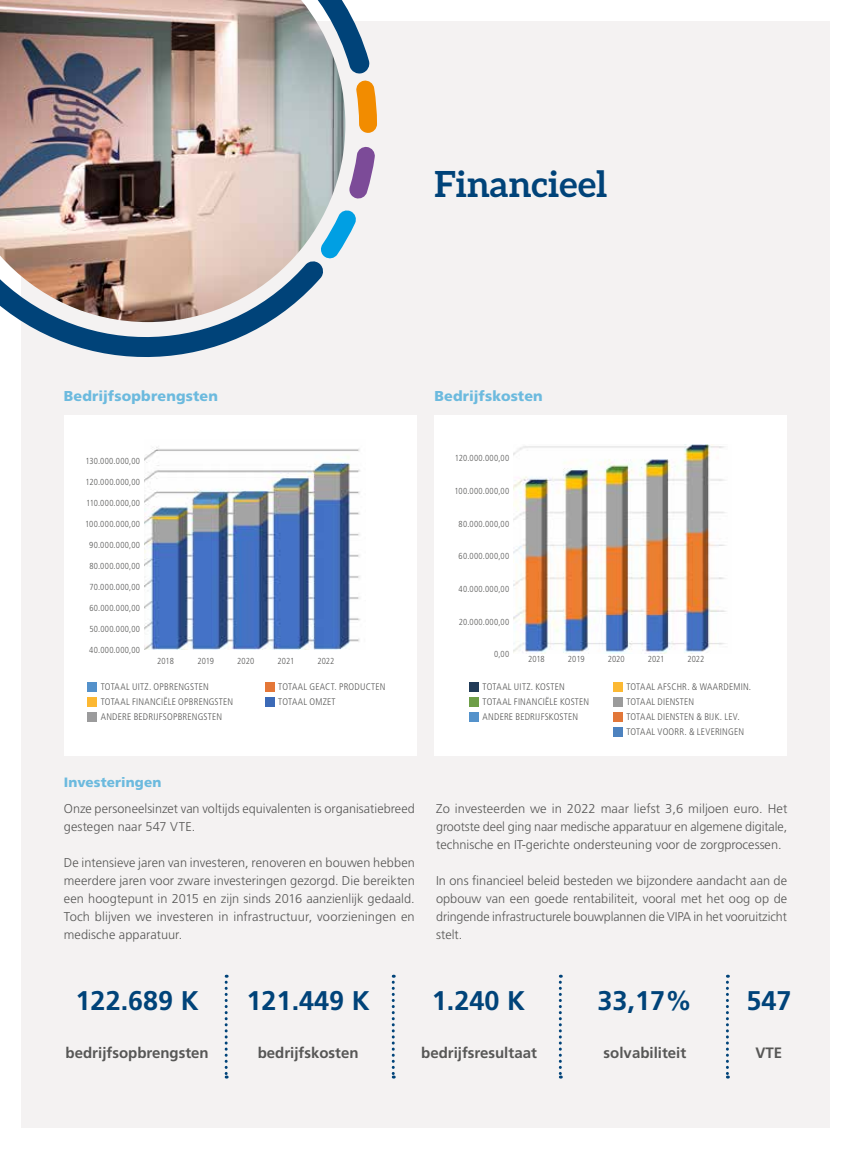
<style>
.page{position:relative;width:851px;height:1149px;background:#fff}
.page>*{position:absolute;margin:0;border:0;box-sizing:border-box;transform-origin:0 0}
.t1{font:700 36px "Aleo";color:#004379}
.t2{font:700 27px "Frutiger LT Std";color:#004379}
.t3{font:700 15px "Frutiger LT Std";color:#575756}
.t4{font:900 14.25px "Frutiger LT Std";letter-spacing:.01em;color:#6cbade}
.t5{font:900 13.5px "Frutiger LT Std";letter-spacing:.01em;color:#6cbade}
.t6{font:300 12.75px/18px "Frutiger LT Std";color:#575756;text-align:justify}
.t7{font:300 condensed 9.6px/15.1px "Frutiger LT Std";letter-spacing:.02em;color:#575756}
.t8{font:300 condensed 8.7px "Frutiger LT Std";letter-spacing:.035em;color:#575756}
</style>
<div class="page">
<div style="left:21px;top:21px;width:808px;height:1106px;background:#f4f2f2"></div>
<div style="left:64px;top:415px;width:352px;height:340px;background:#fff"></div>
<div style="left:434px;top:415px;width:353px;height:340px;background:#fff"></div>
<img style="left:0;top:0;width:370px;height:357px">
<svg style="left:320px;top:209px;width:37px;height:50px"></svg>
<svg style="left:349px;top:146px;width:26px;height:53px"></svg>
<svg style="left:355px;top:80px;width:22px;height:53px"></svg>
<img style="left:513px;top:444px;width:213px;height:209px">
<img style="left:144px;top:447px;width:216px;height:202px">
<div style="left:469px;top:682px;width:9px;height:9px;background:#213b58"></div>
<div style="left:88px;top:682px;width:9px;height:9px;background:#5491cb"></div>
<div style="left:613px;top:682px;width:9px;height:9px;background:#fcb933"></div>
<div style="left:265px;top:682px;width:9px;height:9px;background:#e47738"></div>
<div style="left:469px;top:697px;width:9px;height:9px;background:#6e9e48"></div>
<div style="left:88px;top:697px;width:9px;height:9px;background:#fcb833"></div>
<div style="left:469px;top:712px;width:9px;height:9px;background:#5492cb"></div>
<div style="left:88px;top:712px;width:9px;height:9px;background:#9b9b9c"></div>
<div style="left:613px;top:697px;width:9px;height:9px;background:#9b9b9b"></div>
<div style="left:265px;top:697px;width:9px;height:9px;background:#3c6ab7"></div>
<div style="left:613px;top:712px;width:9px;height:9px;background:#e27739"></div>
<div style="left:613px;top:727px;width:9px;height:9px;background:#4d82bf"></div>
<svg style="left:225px;top:974px;width:3px;height:104px"></svg>
<svg style="left:391px;top:974px;width:3px;height:104px"></svg>
<svg style="left:558px;top:974px;width:3px;height:104px"></svg>
<svg style="left:726px;top:974px;width:2px;height:104px"></svg>
<h1 class="t1" style="left:434px;top:163px;width:174px">Financieel</h1>
<p class="t4" style="left:64px;top:387px;width:156px">Bedrijfsopbrengsten</p>
<p class="t4" style="left:434px;top:387px;width:110px">Bedrijfskosten</p>
<p class="t8" style="left:455px;top:453px;width:56px">120.000.000,00</p>
<p class="t8" style="left:454px;top:486px;width:56px">100.000.000,00</p>
<p class="t8" style="left:458px;top:518px;width:52px">80.000.000,00</p>
<p class="t8" style="left:458px;top:551px;width:52px">60.000.000,00</p>
<p class="t8" style="left:458px;top:584px;width:52px">40.000.000,00</p>
<p class="t8" style="left:458px;top:616px;width:52px">20.000.000,00</p>
<p class="t8" style="left:494px;top:649px;width:17px">0,00</p>
<p class="t8" style="left:85px;top:455px;width:56px">130.000.000,00</p>
<p class="t8" style="left:86px;top:476px;width:56px">120.000.000,00</p>
<p class="t8" style="left:86px;top:497px;width:56px">110.000.000,00</p>
<p class="t8" style="left:85px;top:518px;width:56px">100.000.000,00</p>
<p class="t8" style="left:89px;top:539px;width:52px">90.000.000,00</p>
<p class="t8" style="left:89px;top:561px;width:52px">80.000.000,00</p>
<p class="t8" style="left:90px;top:582px;width:52px">70.000.000,00</p>
<p class="t8" style="left:89px;top:603px;width:52px">60.000.000,00</p>
<p class="t8" style="left:89px;top:624px;width:52px">50.000.000,00</p>
<p class="t8" style="left:89px;top:645px;width:52px">40.000.000,00</p>
<p class="t8" style="left:157px;top:655px;width:18px">2018</p>
<p class="t8" style="left:197px;top:655px;width:18px">2019</p>
<p class="t8" style="left:237px;top:655px;width:19px">2020</p>
<p class="t8" style="left:277px;top:655px;width:18px">2021</p>
<p class="t8" style="left:317px;top:655px;width:19px">2022</p>
<p class="t8" style="left:528px;top:654px;width:18px">2018</p>
<p class="t8" style="left:568px;top:654px;width:18px">2019</p>
<p class="t8" style="left:607px;top:654px;width:19px">2020</p>
<p class="t8" style="left:647px;top:654px;width:18px">2021</p>
<p class="t8" style="left:687px;top:654px;width:19px">2022</p>
<p class="t7" style="left:482px;top:679px;width:108px">TOTAAL UITZ. KOSTEN<br>TOTAAL FINANCIËLE KOSTEN<br>ANDERE BEDRIJFSKOSTEN</p>
<p class="t7" style="left:278px;top:679px;width:109px">TOTAAL GEACT. PRODUCTEN<br>TOTAAL OMZET</p>
<p class="t7" style="left:101px;top:679px;width:134px">TOTAAL UITZ. OPBRENGSTEN<br>TOTAAL FINANCIËLE OPBRENGSTEN<br>ANDERE BEDRIJFSOPBRENGSTEN</p>
<p class="t7" style="left:626px;top:679px;width:126px">TOTAAL AFSCHR. &amp; WAARDEMIN.<br>TOTAAL DIENSTEN<br>TOTAAL DIENSTEN &amp; BIJK. LEV.<br>TOTAAL VOORR. &amp; LEVERINGEN</p>
<p class="t5" style="left:64px;top:773px;width:99px">Investeringen</p>
<p class="t6" style="left:64px;top:799px;width:352px">Onze personeelsinzet van voltijds equivalenten is organisatiebreed gestegen naar 547 VTE.</p>
<p class="t6" style="left:64px;top:853px;width:352px">De intensieve jaren van investeren, renoveren en bouwen hebben meerdere jaren voor zware investeringen gezorgd. Die bereikten een hoogtepunt in 2015 en zijn sinds 2016 aanzienlijk gedaald.<br>Toch blijven we investeren in infrastructuur, voorzieningen en medische apparatuur.</p>
<p class="t6" style="left:436px;top:799px;width:352px">Zo investeerden we in 2022 maar liefst 3,6 miljoen euro. Het grootste deel ging naar medische apparatuur en algemene digitale, technische en IT-gerichte ondersteuning voor de zorgprocessen.</p>
<p class="t6" style="left:436px;top:871px;width:352px">In ons financieel beleid besteden we bijzondere aandacht aan de opbouw van een goede rentabiliteit, vooral met het oog op de dringende infrastructurele bouwplannen die VIPA in het vooruitzicht stelt.</p>
<h2 class="t2" style="left:76px;top:984px;width:125px">122.689 K</h2>
<h2 class="t2" style="left:246px;top:984px;width:125px">121.449 K</h2>
<h2 class="t2" style="left:432px;top:984px;width:95px">1.240 K</h2>
<h2 class="t2" style="left:597px;top:984px;width:96px">33,17%</h2>
<h2 class="t2" style="left:746px;top:984px;width:47px">547</h2>
<p class="t3" style="left:66px;top:1043px;width:145px">bedrijfsopbrengsten</p>
<p class="t3" style="left:258px;top:1043px;width:102px">bedrijfskosten</p>
<p class="t3" style="left:421px;top:1043px;width:117px">bedrijfsresultaat</p>
<p class="t3" style="left:603px;top:1043px;width:84px">solvabiliteit</p>
<p class="t3" style="left:755px;top:1043px;width:28px">VTE</p>
</div>
